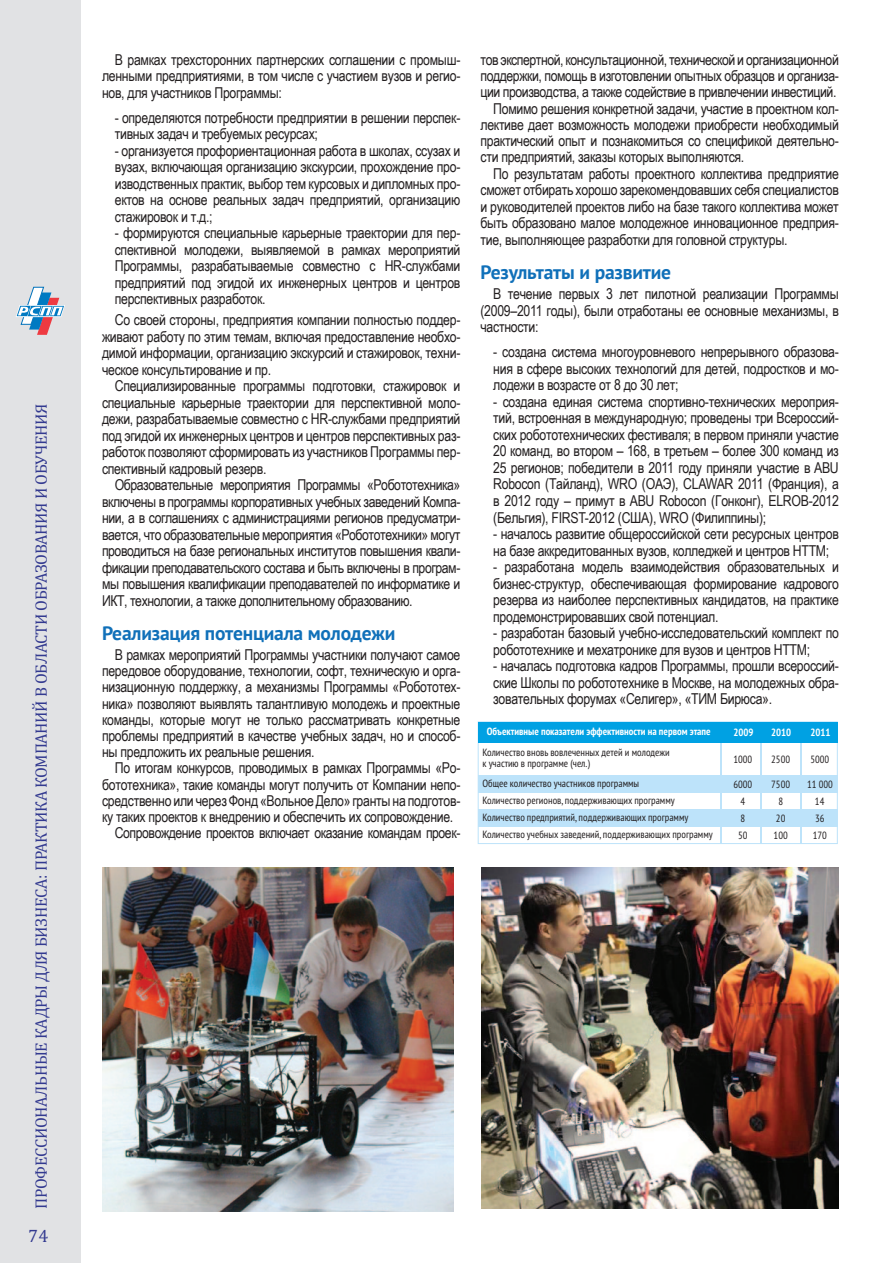
<style>
.page{position:relative;width:893px;height:1263px;background:#fff}
.page>*{position:absolute;margin:0;border:0;box-sizing:border-box;transform-origin:0 0}
.Синий_основной{font:700 19.5px "PT Sans";letter-spacing:-.01em;color:#1070b9}
.t1{font:18px "Cambria";color:#333a90}
.t2{font:16.5px "Cambria";letter-spacing:-.02em;color:#333a90}
.текст_основной{font:15px/16.5px "Arial Narrow";letter-spacing:-.02em;color:#231f20;text-align:justify}
.t3{font:condensed 10.5px/17.2px "PT Sans";color:#231f20}
.t4{font:700 condensed 10.5px "PT Sans";color:#fff}
</style>
<div class="page">
<div style="left:0;top:0;width:81px;height:1263px;background:#e1e2e4"></div>
<svg style="left:16px;top:287px;width:49px;height:48px"></svg>
<img style="left:482px;top:867px;width:357px;height:341px">
<img style="left:102px;top:867px;width:352px;height:344px">
<div style="left:478px;top:721px;width:360px;height:123px;border:1px solid #bde3fa"></div>
<div style="left:478px;top:775px;width:359px;height:18px;background:#bde3fa"></div>
<div style="left:478px;top:810px;width:359px;height:17px;background:#bde3fa"></div>
<div style="left:478px;top:722px;width:359px;height:20px;background:#00a1e3"></div>
<hr style="left:720px;top:743px;width:2px;height:100px;background:#bde3fa">
<hr style="left:760px;top:743px;width:2px;height:100px;background:#bde3fa">
<hr style="left:801px;top:743px;width:1px;height:100px;background:#bde3fa">
<p class="t2" style="left:31px;top:1209px;width:807px;rotate:-90deg">ПРОФЕССИОНАЛЬНЫЕ КАДРЫ ДЛЯ БИЗНЕСА: ПРАКТИКА КОМПАНИЙ В ОБЛАСТИ ОБРАЗОВАНИЯ И ОБУЧЕНИЯ</p>
<p class="t1" style="left:28px;top:1225px;width:22px">74</p>
<p class="текст_основной" style="left:102px;top:51px;width:360px;text-indent:13px">В рамках трехсторонних партнерских соглашении с промыш&shy;ленными предприятиями, в том числе с участием вузов и регио&shy;нов, для участников Программы:</p>
<p class="текст_основной" style="left:115px;top:109px;width:347px">- определяются потребности предприятии в решении перспек&shy;тивных задач и требуемых ресурсах;</p>
<p class="текст_основной" style="left:115px;top:142px;width:347px">- организуется профориентационная работа в школах, ссузах и вузах, включающая организацию экскурсии, прохождение про&shy;изводственных практик, выбор тем курсовых и дипломных про&shy;ектов на основе реальных задач предприятий, организацию стажировок и т.д.;</p>
<p class="текст_основной" style="left:115px;top:224px;width:347px">- формируются специальные карьерные траектории для пер&shy;спективной молодежи, выявляемой в рамках мероприятий Программы, разрабатываемые совместно с HR-службами предприятий под эгидой их инженерных центров и центров перспективных разработок.</p>
<p class="текст_основной" style="left:102px;top:311px;width:360px;text-indent:13px">Со своей стороны, предприятия компании полностью поддер&shy;живают работу по этим темам, включая предоставление необхо&shy;димой информации, организацию экскурсий и стажировок, техни&shy;ческое консультирование и пр.</p>
<p class="текст_основной" style="left:102px;top:377px;width:360px;text-indent:13px">Специализированные программы подготовки, стажировок и специальные карьерные траектории для перспективной моло&shy;дежи, разрабатываемые совместно с HR-службами предприятий под эгидой их инженерных центров и центров перспективных раз&shy;работок позволяют сформировать из участников Программы пер&shy;спективный кадровый резерв.</p>
<p class="текст_основной" style="left:102px;top:476px;width:360px;text-indent:13px">Образовательные мероприятия Программы «Робототехника» включены в программы корпоративных учебных заведений Компа&shy;нии, а в соглашениях с администрациями регионов предусматри&shy;вается, что образовательные мероприятия «Робототехники» могут проводиться на базе региональных институтов повышения квали&shy;фикации преподавательского состава и быть включены в програм&shy;мы повышения квалификации преподавателей по информатике и ИКТ, технологии, а также дополнительному образованию.</p>
<p class="Синий_основной" style="left:102px;top:620px;width:295px">Реализация потенциала молодежи</p>
<p class="текст_основной" style="left:102px;top:646px;width:360px;text-indent:13px">В рамках мероприятий Программы участники получают самое передовое оборудование, технологии, софт, техническую и орга&shy;низационную поддержку, а механизмы Программы «Робототех&shy;ника» позволяют выявлять талантливую молодежь и проектные команды, которые могут не только рассматривать конкретные проблемы предприятий в качестве учебных задач, но и способ&shy;ны предложить их реальные решения.</p>
<p class="текст_основной" style="left:102px;top:759px;width:360px;text-indent:13px">По итогам конкурсов, проводимых в рамках Программы «Ро&shy;бототехника», такие команды могут получить от Компании непо&shy;средственно или через Фонд «Вольное Дело» гранты на подготов&shy;ку таких проектов к внедрению и обеспечить их сопровождение.</p>
<p class="текст_основной" style="left:115px;top:824px;width:347px">Сопровождение проектов включает оказание командам проек-</p>
<p class="текст_основной" style="left:480px;top:51px;width:360px">тов экспертной, консультационной, технической и организационной поддержки, помощь в изготовлении опытных образцов и организа&shy;ции производства, а также содействие в привлечении инвестиций.</p>
<p class="текст_основной" style="left:480px;top:100px;width:360px;text-indent:13px">Помимо решения конкретной задачи, участие в проектном кол&shy;лективе дает возможность молодежи приобрести необходимый практический опыт и познакомиться со спецификой деятельно&shy;сти предприятий, заказы которых выполняются.</p>
<p class="текст_основной" style="left:480px;top:165px;width:360px;text-indent:13px">По результатам работы проектного коллектива предприятие сможет отбирать хорошо зарекомендовавших себя специалистов и руководителей проектов либо на базе такого коллектива может быть образовано малое молодежное инновационное предприя&shy;тие, выполняющее разработки для головной структуры.</p>
<p class="Синий_основной" style="left:480px;top:259px;width:192px">Результаты и развитие</p>
<p class="текст_основной" style="left:480px;top:285px;width:360px;text-indent:13px">В течение первых 3 лет пилотной реализации Программы (2009–2011 годы), были отработаны ее основные механизмы, в частности:</p>
<p class="текст_основной" style="left:493px;top:343px;width:347px">- создана система многоуровневого непрерывного образова&shy;ния в сфере высоких технологий для детей, подростков и мо&shy;лодежи в возрасте от 8 до 30 лет;</p>
<p class="текст_основной" style="left:493px;top:393px;width:347px">- создана единая система спортивно-технических мероприя&shy;тий, встроенная в международную; проведены три Всероссий&shy;ских робототехнических фестиваля; в первом приняли участие 20 команд, во втором – 168, в третьем – более 300 команд из 25 регионов; победители в 2011 году приняли участие в ABU Robocon (Тайланд), WRO (ОАЭ), CLAWAR 2011 (Франция), а в 2012 году – примут в ABU Robocon (Гонконг), ELROB-2012 (Бельгия), FIRST-2012 (США), WRO (Филиппины);</p>
<p class="текст_основной" style="left:493px;top:525px;width:347px">- началось развитие общероссийской сети ресурсных центров на базе аккредитованных вузов, колледжей и центров НТТМ;</p>
<p class="текст_основной" style="left:493px;top:558px;width:347px">- разработана модель взаимодействия образовательных и бизнес-структур, обеспечивающая формирование кадрового резерва из наиболее перспективных кандидатов, на практике продемонстрировавших свой потенциал.</p>
<p class="текст_основной" style="left:493px;top:624px;width:347px">- разработан базовый учебно-исследовательский комплект по робототехнике и мехатронике для вузов и центров НТТМ;</p>
<p class="текст_основной" style="left:493px;top:657px;width:347px">- началась подготовка кадров Программы, прошли всероссий&shy;ские Школы по робототехнике в Москве, на молодежных обра&shy;зовательных форумах «Селигер», «ТИМ Бирюса».</p>
<p class="t4" style="left:487px;top:727px;width:225px">Объективные показатели эффективности на первом этапе</p>
<p class="t3" style="left:810px;top:751px;width:20px">5000</p>
<p class="t3" style="left:807px;top:776px;width:27px;text-align:center">11 000<br>14<br>36<br>170</p>
<p class="t4" style="left:771px;top:728px;width:22px">2010</p>
<p class="t3" style="left:771px;top:751px;width:20px">2500</p>
<p class="t3" style="left:771px;top:776px;width:20px">7500</p>
<p class="t3" style="left:774px;top:811px;width:16px">20<br>100</p>
<p class="t4" style="left:733px;top:728px;width:22px">2009</p>
<p class="t3" style="left:733px;top:751px;width:20px">1000</p>
<p class="t3" style="left:733px;top:776px;width:20px;text-align:center">6000<br>4</p>
<p class="t3" style="left:738px;top:828px;width:11px">50</p>
<p class="t4" style="left:810px;top:728px;width:22px">2011</p>
<p class="t3" style="left:482px;top:748px;width:189px;line-height:10.8px">Количество вновь вовлеченных детей и молодежи к участию в программе (чел.)</p>
<p class="t3" style="left:482px;top:775px;width:232px">Общее количество участников программы<br>Количество регионов, поддерживающих программу Количество предприятий, поддерживающих программу Количество учебных заведений, поддерживающих программу</p>
<p class="t3" style="left:778px;top:793px;width:6px">8</p>
<p class="t3" style="left:741px;top:811px;width:6px">8</p>
</div>
